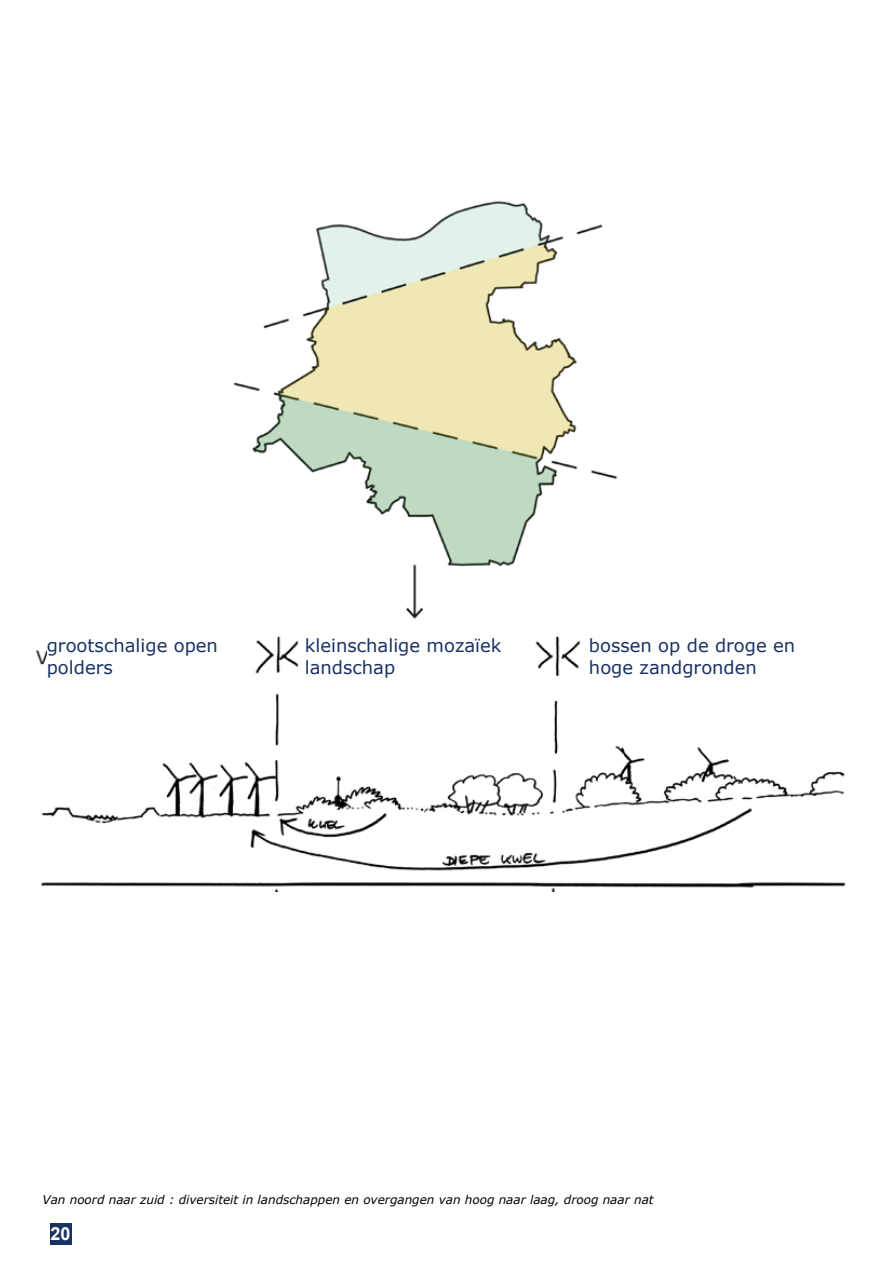
<style>
.page{position:relative;width:893px;height:1263px;background:#fff}
.page>*{position:absolute;margin:0;border:0;box-sizing:border-box;transform-origin:0 0}
.t1{font:18px/21.6px "Verdana";color:#193264}
.t2{font:700 18px "Arial";color:#fff}
.t3{font:italic 12px "Verdana";color:#000}
</style>
<div class="page">
<div style="left:50px;top:1224px;width:21px;height:21px;background:#193264"></div>
<img style="left:36px;top:200px;width:810px;height:691px">
<div style="left:47px;top:638px;width:202px;height:69px;background:#fff"></div>
<div style="left:305px;top:638px;width:229px;height:58px;background:#fff"></div>
<div style="left:589px;top:638px;width:229px;height:78px;background:#fff"></div>
<p class="t1" style="left:47px;top:634px;width:173px">grootschalige open polders</p>
<p class="t1" style="left:305px;top:634px;width:198px">kleinschalige mozaïek landschap</p>
<p class="t1" style="left:589px;top:634px;width:208px">bossen op de droge en hoge zandgronden</p>
<p class="t3" style="left:43px;top:1191px;width:613px">Van noord naar zuid : diversiteit in landschappen en overgangen van hoog naar laag, droog naar nat</p>
<p class="t2" style="left:51px;top:1221px;width:22px">20</p>
</div>
